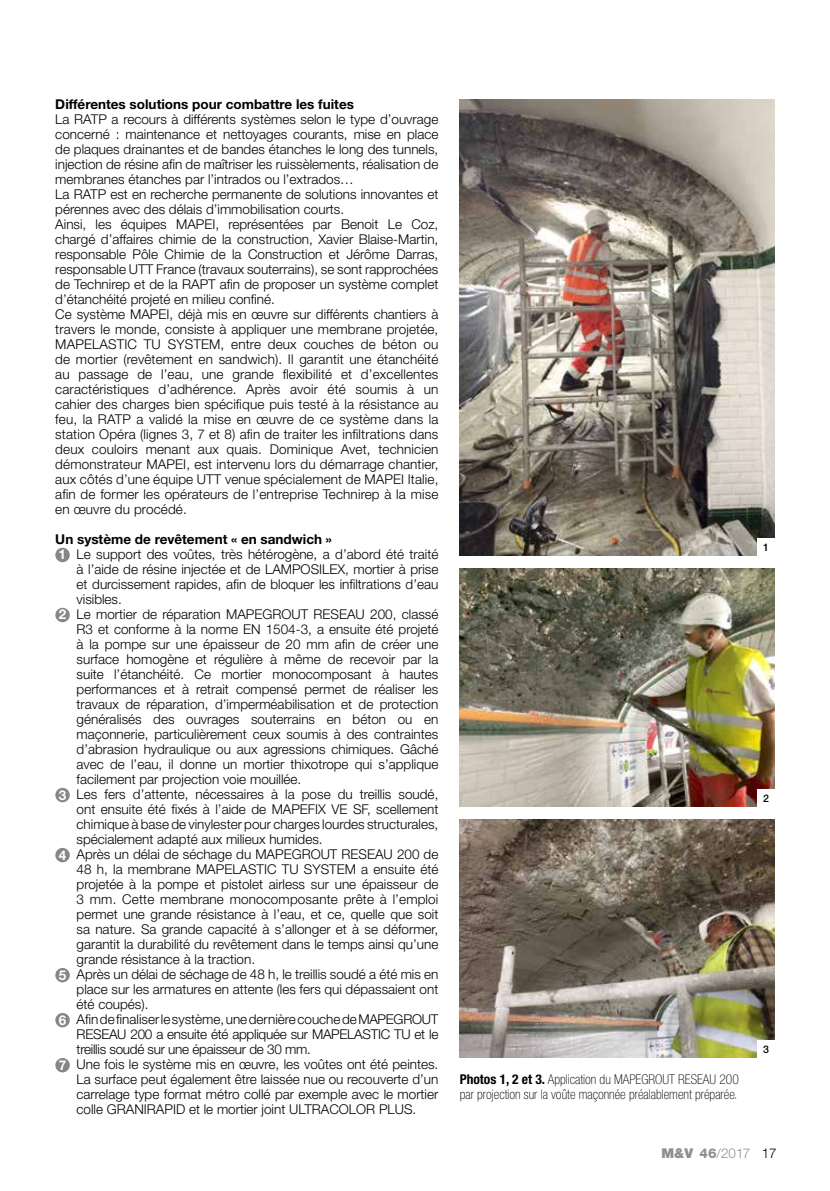
<style>
.page{position:relative;width:830px;height:1191px;background:#fff}
.page>*{position:absolute;margin:0;border:0;box-sizing:border-box;transform-origin:0 0}
.t1{font:300 13.5px/15px "Helvetica Neue LT Std";color:#000}
.t2{font:100 condensed 13.5px/15.8px "Helvetica Neue LT Std";color:#000}
.t3{font:300 13.5px "Helvetica Neue LT Std";letter-spacing:-.02em;color:#000}
.t4{font:700 13.5px "Helvetica Neue LT Std";color:#000}
.t5{font:300 13.5px "Helvetica Neue LT Std";letter-spacing:-.005em;color:#8d9091}
.t6{font:500 10.5px "Helvetica Neue LT Std";color:#000}
.s1{font-weight:700;color:#fff}
.s2{font-weight:700}
.s3{font-weight:900}
.s4{font-weight:800}
.s5{color:#000}
</style>
<div class="page">
<div style="left:55px;top:548px;width:15px;height:14px;background:#878787;border-radius:50%"></div>
<div style="left:55px;top:608px;width:15px;height:14px;background:#878787;border-radius:50%"></div>
<div style="left:55px;top:788px;width:15px;height:14px;background:#878787;border-radius:50%"></div>
<div style="left:55px;top:848px;width:15px;height:14px;background:#878787;border-radius:50%"></div>
<div style="left:55px;top:968px;width:15px;height:14px;background:#878787;border-radius:50%"></div>
<div style="left:55px;top:1013px;width:15px;height:14px;background:#878787;border-radius:50%"></div>
<div style="left:55px;top:1058px;width:15px;height:14px;background:#878787;border-radius:50%"></div>
<img style="left:459px;top:99px;width:315px;height:457px">
<img style="left:459px;top:568px;width:315px;height:238px">
<img style="left:459px;top:819px;width:315px;height:238px">
<div style="left:757px;top:1040px;width:17px;height:17px;background:#fff"></div>
<div style="left:757px;top:789px;width:17px;height:17px;background:#fff"></div>
<div style="left:757px;top:539px;width:17px;height:17px;background:#fff"></div>
<p class="t4" style="left:55px;top:96px;width:300px">Différentes solutions pour combattre les fuites</p>
<p class="t1" style="left:55px;top:111px;width:384px">La RATP a recours à différents systèmes selon le type d’ouvrage concerné : maintenance et nettoyages courants, mise en place de plaques drainantes et de bandes étanches le long des tunnels, injection de résine afin de maîtriser les ruissèlements, réalisation de membranes étanches par l’intrados ou l’extrados…<br>La RATP est en recherche permanente de solutions innovantes et pérennes avec des délais d’immobilisation courts.<br>Ainsi, les équipes MAPEI, représentées par Benoit Le Coz, chargé d’affaires chimie de la construction, Xavier Blaise-Martin, responsable Pôle Chimie de la Construction et Jérôme Darras, responsable UTT France (travaux souterrains), se sont rapprochées de Technirep et de la RAPT afin de proposer un système complet d’étanchéité projeté en milieu confiné.<br>Ce système MAPEI, déjà mis en œuvre sur différents chantiers à travers le monde, consiste à appliquer une membrane projetée, MAPELASTIC TU SYSTEM, entre deux couches de béton ou de mortier (revêtement en sandwich). Il garantit une étanchéité au passage de l’eau, une grande flexibilité et d’excellentes caractéristiques d’adhérence. Après avoir été soumis à un cahier des charges bien spécifique puis testé à la résistance au feu, la RATP a validé la mise en œuvre de ce système dans la station Opéra (lignes 3, 7 et 8) afin de traiter les infiltrations dans deux couloirs menant aux quais. Dominique Avet, technicien démonstrateur MAPEI, est intervenu lors du démarrage chantier, aux côtés d’une équipe UTT venue spécialement de MAPEI Italie, afin de former les opérateurs de l’entreprise Technirep à la mise en œuvre du procédé.</p>
<p class="t4" style="left:55px;top:531px;width:278px">Un système de revêtement « en sandwich »</p>
<p class="t1" style="left:58px;top:546px;width:381px"><span class="s1">1</span> Le support des voûtes, très hétérogène, a d’abord été traité</p>
<p class="t1" style="left:77px;top:561px;width:363px">à l’aide de résine injectée et de LAMPOSILEX, mortier à prise</p>
<p class="t1" style="left:77px;top:576px;width:363px">et durcissement rapides, afin de bloquer les infiltrations d’eau</p>
<p class="t1" style="left:77px;top:591px;width:47px">visibles.</p>
<p class="t1" style="left:59px;top:606px;width:381px"><span class="s1">2</span> Le mortier de réparation MAPEGROUT RESEAU 200, classé</p>
<p class="t1" style="left:77px;top:621px;width:363px">R3 et conforme à la norme EN 1504-3, a ensuite été projeté</p>
<p class="t1" style="left:77px;top:636px;width:363px">à la pompe sur une épaisseur de 20 mm afin de créer une</p>
<p class="t1" style="left:77px;top:651px;width:363px">surface homogène et régulière à même de recevoir par la</p>
<p class="t1" style="left:77px;top:666px;width:363px">suite l’étanchéité. Ce mortier monocomposant à hautes</p>
<p class="t1" style="left:77px;top:681px;width:363px">performances et à retrait compensé permet de réaliser les</p>
<p class="t1" style="left:77px;top:696px;width:363px">travaux de réparation, d’imperméabilisation et de protection</p>
<p class="t1" style="left:77px;top:711px;width:363px">généralisés des ouvrages souterrains en béton ou en</p>
<p class="t1" style="left:77px;top:726px;width:363px">maçonnerie, particulièrement ceux soumis à des contraintes</p>
<p class="t1" style="left:77px;top:741px;width:363px">d’abrasion hydraulique ou aux agressions chimiques. Gâché</p>
<p class="t1" style="left:77px;top:756px;width:363px">avec de l’eau, il donne un mortier thixotrope qui s’applique</p>
<p class="t1" style="left:77px;top:771px;width:226px">facilement par projection voie mouillée.</p>
<p class="t1" style="left:59px;top:786px;width:381px"><span class="s1">3</span> Les fers d’attente, nécessaires à la pose du treillis soudé,</p>
<p class="t1" style="left:77px;top:801px;width:363px">ont ensuite été fixés à l’aide de MAPEFIX VE SF, scellement</p>
<p class="t1" style="left:77px;top:816px;width:363px">chimique à base de vinylester pour charges lourdes structurales,</p>
<p class="t1" style="left:77px;top:831px;width:247px">spécialement adapté aux milieux humides.</p>
<p class="t1" style="left:59px;top:846px;width:381px"><span class="s1">4</span> Après un délai de séchage du MAPEGROUT RESEAU 200 de</p>
<p class="t1" style="left:77px;top:861px;width:363px">48 h, la membrane MAPELASTIC TU SYSTEM a ensuite été</p>
<p class="t1" style="left:77px;top:876px;width:363px">projetée à la pompe et pistolet airless sur une épaisseur de</p>
<p class="t1" style="left:77px;top:891px;width:363px">3 mm. Cette membrane monocomposante prête à l’emploi</p>
<p class="t1" style="left:77px;top:906px;width:363px">permet une grande résistance à l’eau, et ce, quelle que soit</p>
<p class="t1" style="left:77px;top:921px;width:363px">sa nature. Sa grande capacité à s’allonger et à se déformer,</p>
<p class="t1" style="left:77px;top:936px;width:363px">garantit la durabilité du revêtement dans le temps ainsi qu’une</p>
<p class="t1" style="left:77px;top:951px;width:180px">grande résistance à la traction.</p>
<p class="t1" style="left:59px;top:966px;width:381px"><span class="s1">5</span> Après un délai de séchage de 48 h, le treillis soudé a été mis en</p>
<p class="t1" style="left:77px;top:981px;width:363px">place sur les armatures en attente (les fers qui dépassaient ont</p>
<p class="t1" style="left:77px;top:996px;width:73px">été coupés).</p>
<p class="t1" style="left:59px;top:1011px;width:381px"><span class="s1">6</span> Afin de finaliser le système, une dernière couche de MAPEGROUT</p>
<p class="t3" style="left:77px;top:1026px;width:363px">RESEAU 200 a ensuite été appliquée sur MAPELASTIC TU et le</p>
<p class="t3" style="left:77px;top:1041px;width:235px">treillis soudé sur une épaisseur de 30 mm.</p>
<p class="t1" style="left:59px;top:1056px;width:381px"><span class="s1">7</span> Une fois le système mis en œuvre, les voûtes ont été peintes.</p>
<p class="t1" style="left:77px;top:1071px;width:363px">La surface peut également être laissée nue ou recouverte d’un</p>
<p class="t1" style="left:77px;top:1086px;width:363px">carrelage type format métro collé par exemple avec le mortier</p>
<p class="t1" style="left:77px;top:1101px;width:341px">colle GRANIRAPID et le mortier joint ULTRACOLOR PLUS.</p>
<p class="t6" style="left:762px;top:541px;width:7px">1</p>
<p class="t6" style="left:762px;top:792px;width:7px">2</p>
<p class="t2" style="left:459px;top:1071px;width:280px"><span class="s2">Photos 1, 2 et 3.</span> Application du MAPEGROUT RESEAU 200 par projection sur la voûte maçonnée préalablement préparée.</p>
<p class="t6" style="left:762px;top:1043px;width:7px">3</p>
<p class="t5" style="left:661px;top:1145px;width:117px"><span class="s3">M&amp;V</span> <span class="s4">46</span>/2017 <span class="s5">17</span></p>
</div>
